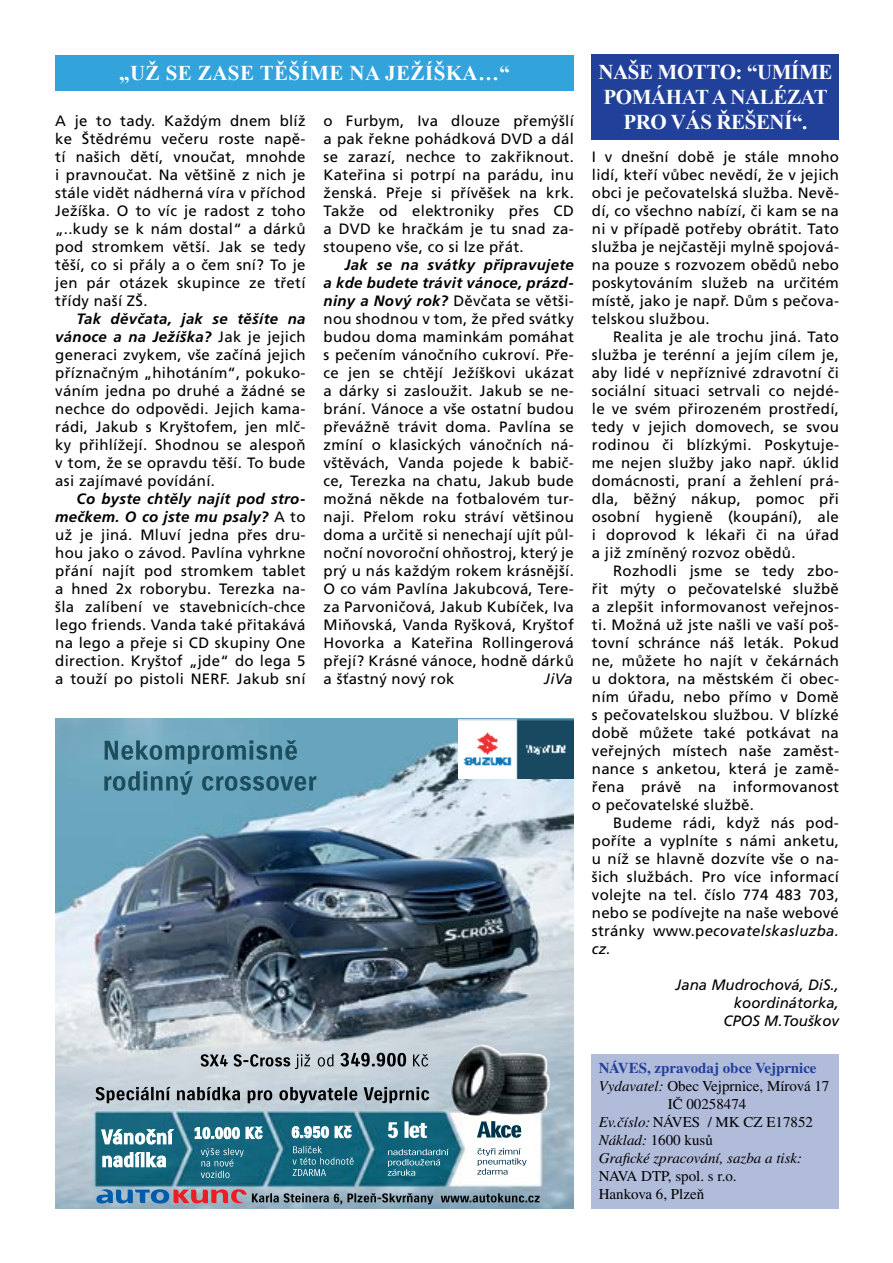
<style>
.page{position:relative;width:893px;height:1263px;background:#fff}
.page>*{position:absolute;margin:0;border:0;box-sizing:border-box;transform-origin:0 0}
.t1{font:700 21px/25.2px "Times New Roman";letter-spacing:-.02em;color:#fff;text-align:center}
.t2{font:700 21px "Times New Roman";letter-spacing:.02em;color:#fff}
.t3{font:15px/18px "Frutiger CE";letter-spacing:.02em;color:#000;text-align:justify}
.t4{font:15px/18px "Times CE";color:#000}
.t5{font:italic 15px/18px "Frutiger CE";color:#000;text-align:right}
.t6{font:italic 15px "Times CE";color:#000}
.t7{font:700 15px "Times CE";color:#21409a}
.s1{font-weight:700;font-style:italic}
.s2{font-style:italic}
</style>
<div class="page">
<div style="left:592px;top:54px;width:247px;height:86px;background:#21409a"></div>
<div style="left:55px;top:55px;width:519px;height:36px;background:#33a3dc"></div>
<div style="left:592px;top:1055px;width:247px;height:154px;background:#b1bcdb"></div>
<img style="left:55px;top:719px;width:519px;height:490px">
<svg style="left:388px;top:1121px;width:39px;height:17px"></svg>
<svg style="left:388px;top:1149px;width:61px;height:27px;background:#377e91"></svg>
<svg style="left:477px;top:1121px;width:44px;height:17px"></svg>
<svg style="left:477px;top:1148px;width:50px;height:26px"></svg>
<img style="left:451px;top:1045px;width:99px;height:71px">
<img style="left:459px;top:720px;width:115px;height:58px">
<svg style="left:195px;top:1126px;width:68px;height:13px"></svg>
<svg style="left:292px;top:1125px;width:60px;height:13px"></svg>
<svg style="left:292px;top:1146px;width:62px;height:30px;background:#2f788d"></svg>
<svg style="left:201px;top:1148px;width:43px;height:30px"></svg>
<svg style="left:101px;top:1129px;width:73px;height:38px"></svg>
<svg style="left:96px;top:1087px;width:333px;height:16px;background:#828a90"></svg>
<svg style="left:201px;top:1053px;width:227px;height:16px;background:#949ba0"></svg>
<svg style="left:96px;top:1189px;width:444px;height:16px;background:#7f8899"></svg>
<svg style="left:104px;top:740px;width:212px;height:55px;background:#5890a5"></svg>
<h1 class="t2" style="left:119px;top:59px;width:392px">„UŽ SE ZASE TĚŠÍME NA JEŽÍŠKA…“</h1>
<p class="t3" style="left:55px;top:112px;width:252px">A je to tady. Každým dnem blíž ke Štědrému večeru roste napě&shy;tí našich dětí, vnoučat, mnohde i pravnoučat. Na většině z nich je stále vidět nádherná víra v příchod Ježíška. O to víc je radost z toho „..kudy se k nám dostal“ a dárků pod stromkem větší. Jak se tedy těší, co si přály a o čem sní? To je jen pár otázek skupince ze třetí třídy naší ZŠ.</p>
<p class="t3" style="left:55px;top:310px;width:252px;text-indent:21px"><span class="s1">Tak děvčata, jak se těšíte na vánoce a na Ježíška?</span> Jak je jejich generaci zvykem, vše začíná jejich příznačným „hihotáním“, pokuko&shy;váním jedna po druhé a žádné se nechce do odpovědi. Jejich kama&shy;rádi, Jakub s Kryštofem, jen mlč&shy;ky přihlížejí. Shodnou se alespoň v tom, že se opravdu těší. To bude asi zajímavé povídání.</p>
<p class="t3" style="left:55px;top:490px;width:252px;text-indent:21px"><span class="s1">Co byste chtěly najít pod stro&shy;mečkem. O co jste mu psaly?</span> A to už je jiná. Mluví jedna přes dru&shy;hou jako o závod. Pavlína vyhrkne přání najít pod stromkem tablet a hned 2x roborybu. Terezka na&shy;šla zalíbení ve stavebnicích-chce lego friends. Vanda také přitakává na lego a přeje si CD skupiny One direction. Kryštof „jde“ do lega 5 a touží po pistoli NERF. Jakub sní</p>
<p class="t3" style="left:324px;top:112px;width:252px">o Furbym, Iva dlouze přemýšlí a pak řekne pohádková DVD a dál se zarazí, nechce to zakřiknout.<br>Kateřina si potrpí na parádu, inu ženská. Přeje si přívěšek na krk.<br>Takže od elektroniky přes CD a DVD ke hračkám je tu snad za&shy;stoupeno vše, co si lze přát.</p>
<p class="t3" style="left:324px;top:256px;width:252px;text-indent:21px"><span class="s1">Jak se na svátky připravujete a kde budete trávit vánoce, prázd&shy;niny a Nový rok?</span> Děvčata se větši&shy;nou shodnou v tom, že před svátky budou doma maminkám pomáhat s pečením vánočního cukroví. Pře&shy;ce jen se chtějí Ježíškovi ukázat a dárky si zasloužit. Jakub se ne&shy;brání. Vánoce a vše ostatní budou převážně trávit doma. Pavlína se zmíní o klasických vánočních ná&shy;vštěvách, Vanda pojede k babič&shy;ce, Terezka na chatu, Jakub bude možná někde na fotbalovém tur&shy;naji. Přelom roku stráví většinou doma a určitě si nenechají ujít půl&shy;noční novoroční ohňostroj, který je prý u nás každým rokem krásnější.<br>O co vám Pavlína Jakubcová, Tere&shy;za Parvoničová, Jakub Kubíček, Iva Miňovská, Vanda Ryšková, Kryštof Hovorka a Kateřina Rollingerová přejí? Krásné vánoce, hodně dárků a šťastný nový rok</p>
<p class="t5" style="left:544px;top:670px;width:30px">JiVa</p>
<h1 class="t1" style="left:598px;top:59px;width:235px">NAŠE MOTTO: “UMÍME<br>POMÁHAT A NALÉZAT<br>PRO VÁS ŘEŠENÍ“.</h1>
<p class="t3" style="left:592px;top:148px;width:249px">I v dnešní době je stále mnoho lidí, kteří vůbec nevědí, že v jejich obci je pečovatelská služba. Nevě&shy;dí, co všechno nabízí, či kam se na ni v případě potřeby obrátit. Tato služba je nejčastěji mylně spojová&shy;na pouze s rozvozem obědů nebo poskytováním služeb na určitém místě, jako je např. Dům s pečova&shy;telskou službou.</p>
<p class="t3" style="left:592px;top:328px;width:249px;text-indent:21px">Realita je ale trochu jiná. Tato služba je terénní a jejím cílem je, aby lidé v nepříznivé zdravotní či sociální situaci setrvali co nejdé&shy;le ve svém přirozeném prostředí, tedy v jejich domovech, se svou rodinou či blízkými. Poskytuje&shy;me nejen služby jako např. úklid domácnosti, praní a žehlení prá&shy;dla, běžný nákup, pomoc při osobní hygieně (koupání), ale i doprovod k lékaři či na úřad a již zmíněný rozvoz obědů.</p>
<p class="t3" style="left:592px;top:562px;width:249px;text-indent:21px">Rozhodli jsme se tedy zbo&shy;řit mýty o pečovatelské službě a zlepšit informovanost veřejnos&shy;ti. Možná už jste našli ve vaší poš&shy;tovní schránce náš leták. Pokud ne, můžete ho najít v čekárnách u doktora, na městském či obec&shy;ním úřadu, nebo přímo v Domě s pečovatelskou službou. V blízké době můžete také potkávat na veřejných místech naše zaměst&shy;nance s anketou, která je zamě&shy;řena právě na informovanost o pečovatelské službě.</p>
<p class="t3" style="left:592px;top:814px;width:249px;text-indent:21px">Budeme rádi, když nás pod&shy;poříte a vyplníte s námi anketu, u níž se hlavně dozvíte vše o na&shy;šich službách. Pro více informací volejte na tel. číslo 774 483 703, nebo se podívejte na naše webové stránky www.p<span class="s2">ecovatelskasluzba. cz.</span></p>
<p class="t5" style="left:676px;top:976px;width:165px">Jana Mudrochová, DiS., koordinátorka,<br>CPOS M.Touškov</p>
<p class="t7" style="left:599px;top:1058px;width:219px">NÁVES, zpravodaj obce Vejprnice</p>
<p class="t4" style="left:599px;top:1076px;width:232px"><span class="s2">Vydavatel:</span> Obec Vejprnice, Mírová 17</p>
<p class="t4" style="left:668px;top:1094px;width:80px">IČ 00258474</p>
<p class="t4" style="left:599px;top:1112px;width:216px"><span class="s2">Ev.číslo:</span> NÁVES / MK CZ E17852</p>
<p class="t4" style="left:599px;top:1130px;width:116px"><span class="s2">Náklad:</span> 1600 kusů</p>
<p class="t6" style="left:599px;top:1149px;width:205px">Grafické zpracování, sazba a tisk:</p>
<p class="t4" style="left:599px;top:1166px;width:139px">NAVA DTP, spol. s r.o.<br>Hankova 6, Plzeň</p>
</div>
